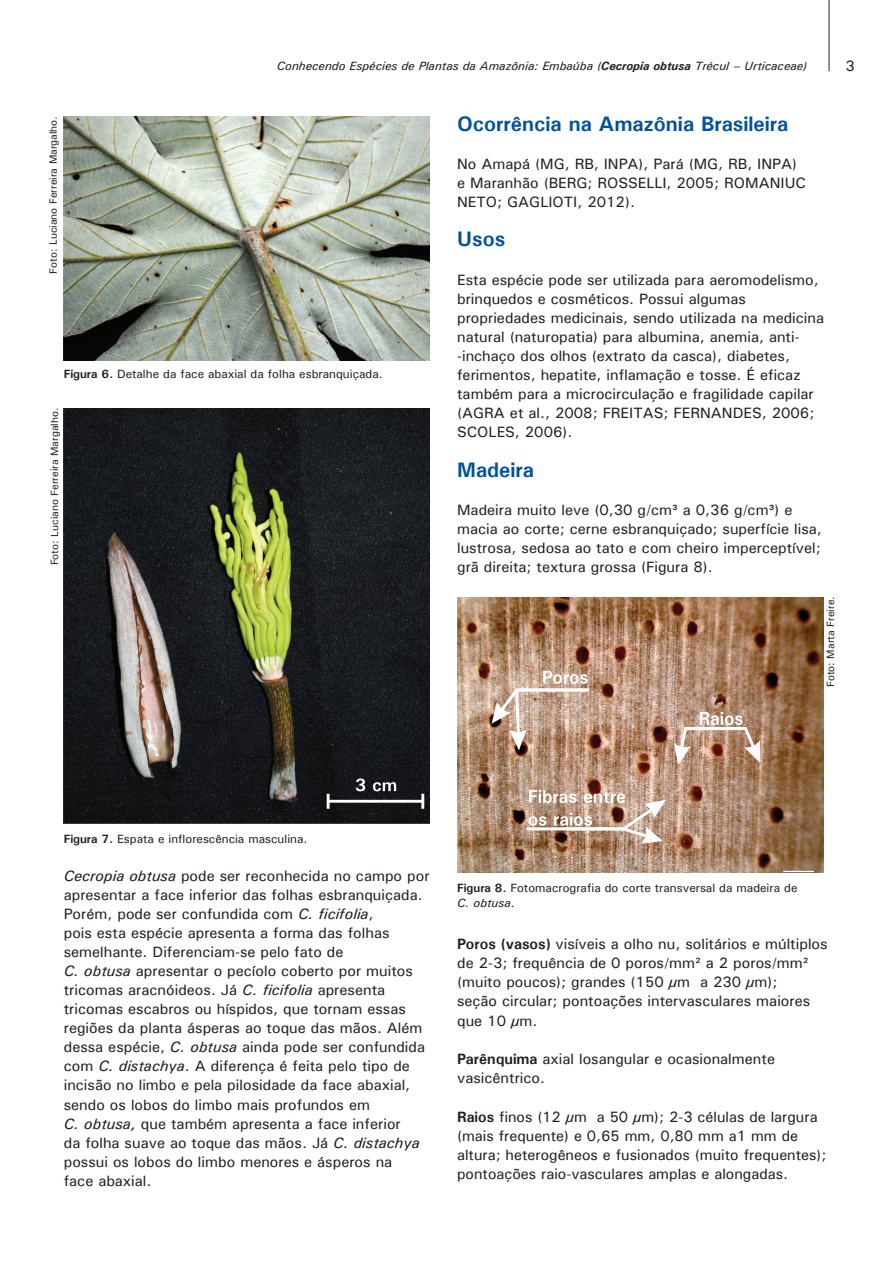
<style>
.page{position:relative;width:893px;height:1263px;background:#fff}
.page>*{position:absolute;margin:0;border:0;box-sizing:border-box;transform-origin:0 0}
.t1{font:700 21px "Univers";color:#01519b}
.t2{font:500 15px/19px "Univers";color:#231f20}
.t3{font:500 12px/15px "Univers";color:#231f20}
.t4{font:italic 500 12px "Univers";color:#231f20}
.t5{font:500 10.5px "Univers";color:#231f20}
.s1{font-weight:700}
.s2{font-style:italic}
</style>
<div class="page">
<hr style="left:829px;top:0;width:1px;height:71px;background:#231f20">
<img style="left:64px;top:116px;width:366px;height:245px">
<img style="left:64px;top:408px;width:366px;height:415px">
<svg style="left:356px;top:778px;width:9px;height:13px"></svg>
<svg style="left:373px;top:782px;width:23px;height:9px"></svg>
<hr style="left:328px;top:800px;width:95px;height:3px;background:#fff">
<hr style="left:327px;top:794px;width:3px;height:15px;background:#fff">
<hr style="left:421px;top:794px;width:3px;height:15px;background:#fff">
<img style="left:457px;top:597px;width:366px;height:275px">
<img style="left:492px;top:671px;width:99px;height:79px">
<svg style="left:674px;top:712px;width:86px;height:53px"></svg>
<img style="left:525px;top:790px;width:141px;height:54px">
<hr style="left:783px;top:871px;width:31px;height:1px;background:#fff">
<p class="t4" style="left:277px;top:58px;width:532px">Conhecendo Espécies de Plantas da Amazônia: Embaúba (<span class="s1">Cecropia obtusa</span> Trécul – Urticaceae)</p>
<p class="t2" style="left:845px;top:56px;width:11px">3</p>
<p class="t5" style="left:46px;top:274px;width:159px;rotate:-90deg">Foto: Luciano Ferreira Margalho.</p>
<p class="t3" style="left:64px;top:366px;width:321px"><span class="s1">Figura 6.</span> Detalhe da face abaxial da folha esbranquiçada.</p>
<p class="t5" style="left:48px;top:565px;width:159px;rotate:-90deg">Foto: Luciano Ferreira Margalho.</p>
<h1 class="t1" style="left:457px;top:110px;width:333px">Ocorrência na Amazônia Brasileira</h1>
<p class="t2" style="left:457px;top:154px;width:350px">No Amapá (MG, RB, INPA), Pará (MG, RB, INPA) e Maranhão (BERG; ROSSELLI, 2005; ROMANIUC<br>NETO; GAGLIOTI, 2012).</p>
<h1 class="t1" style="left:457px;top:226px;width:50px">Usos</h1>
<p class="t2" style="left:457px;top:270px;width:368px">Esta espécie pode ser utilizada para aeromodelismo, brinquedos e cosméticos. Possui algumas propriedades medicinais, sendo utilizada na medicina natural (naturopatia) para albumina, anemia, anti--inchaço dos olhos (extrato da casca), diabetes, ferimentos, hepatite, inflamação e tosse. É eficaz também para a microcirculação e fragilidade capilar (AGRA et al., 2008; FREITAS; FERNANDES, 2006; SCOLES, 2006).</p>
<h1 class="t1" style="left:457px;top:456px;width:79px">Madeira</h1>
<p class="t2" style="left:457px;top:500px;width:366px">Madeira muito leve (0,30 g/cm³ a 0,36 g/cm³) e macia ao corte; cerne esbranquiçado; superfície lisa, lustrosa, sedosa ao tato e com cheiro imperceptível; grã direita; textura grossa (Figura 8).</p>
<p class="t5" style="left:824px;top:687px;width:92px;rotate:-90deg">Foto: Marta Freire.</p>
<p class="t3" style="left:64px;top:831px;width:245px"><span class="s1">Figura 7.</span> Espata e inflorescência masculina.</p>
<p class="t2" style="left:64px;top:866px;width:367px"><span class="s2">Cecropia obtusa</span> pode ser reconhecida no campo por apresentar a face inferior das folhas esbranquiçada.<br>Porém, pode ser confundida com <span class="s2">C. ficifolia</span>,<br>pois esta espécie apresenta a forma das folhas semelhante. Diferenciam-se pelo fato de<br><span class="s2">C. obtusa</span> apresentar o pecíolo coberto por muitos tricomas aracnóideos. Já <span class="s2">C. ficifolia</span> apresenta tricomas escabros ou híspidos, que tornam essas regiões da planta ásperas ao toque das mãos. Além dessa espécie, <span class="s2">C. obtusa</span> ainda pode ser confundida com <span class="s2">C. distachya</span>. A diferença é feita pelo tipo de incisão no limbo e pela pilosidade da face abaxial, sendo os lobos do limbo mais profundos em<br><span class="s2">C. obtusa,</span> que também apresenta a face inferior<br>da folha suave ao toque das mãos. Já <span class="s2">C. distachya </span>possui os lobos do limbo menores e ásperos na<br>face abaxial.</p>
<p class="t3" style="left:457px;top:880px;width:342px"><span class="s1">Figura 8.</span> Fotomacrografia do corte transversal da madeira de<br><span class="s2">C. obtusa</span>.</p>
<p class="t2" style="left:457px;top:934px;width:372px"><span class="s1">Poros (vasos)</span> visíveis a olho nu, solitários e múltiplos de 2-3; frequência de 0 poros/mm² a 2 poros/mm² (muito poucos); grandes (150 µm a 230 µm);<br>seção circular; pontoações intervasculares maiores que 10 µm.</p>
<p class="t2" style="left:457px;top:1049px;width:319px"><span class="s1">Parênquima</span> axial losangular e ocasionalmente vasicêntrico.</p>
<p class="t2" style="left:457px;top:1107px;width:371px"><span class="s1">Raios</span> finos (12 µm a 50 µm); 2-3 células de largura (mais frequente) e 0,65 mm, 0,80 mm a1 mm de altura; heterogêneos e fusionados (muito frequentes); pontoações raio-vasculares amplas e alongadas.</p>
</div>
